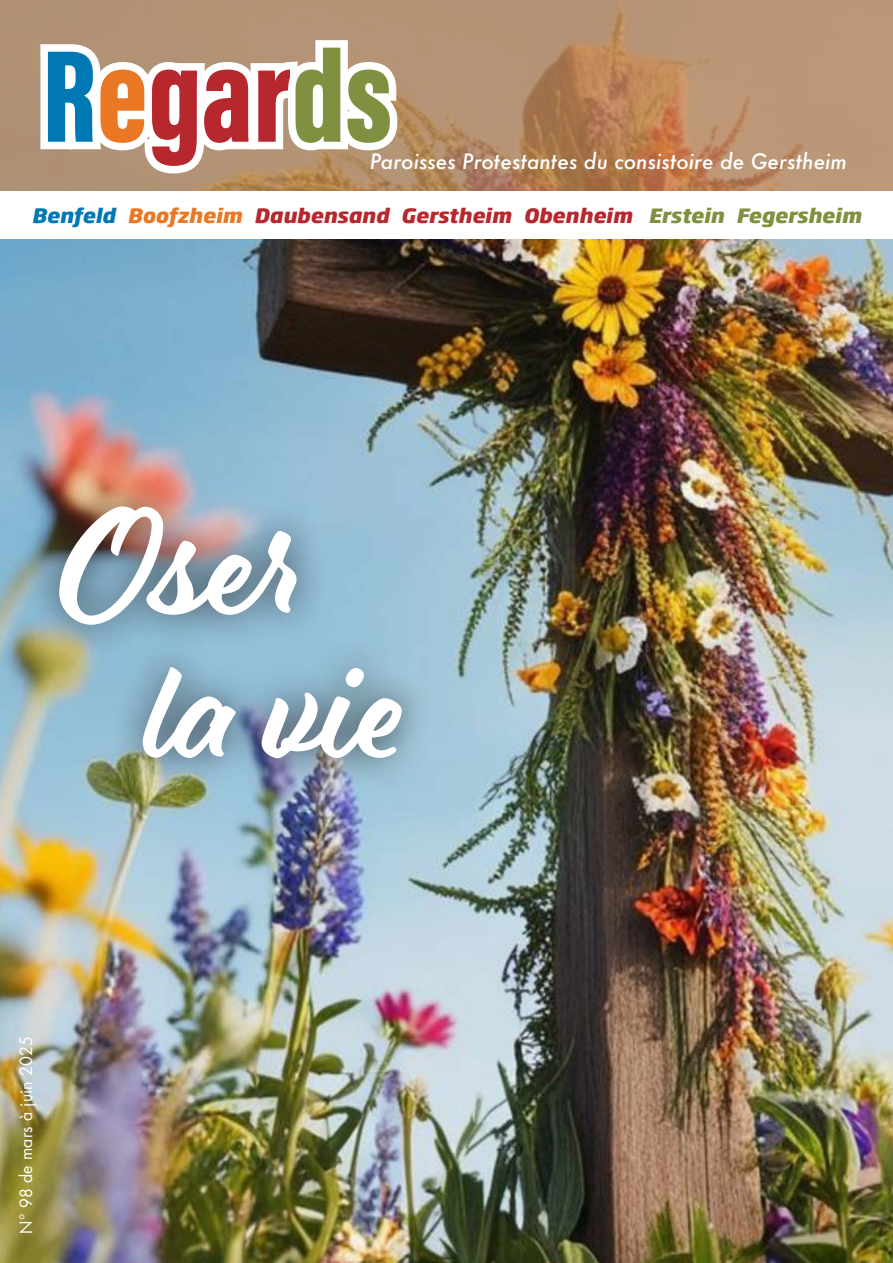
<style>
.page{position:relative;width:893px;height:1263px;background:#fff}
.page>*{position:absolute;margin:0;border:0;box-sizing:border-box;transform-origin:0 0}
.t1{font:140.7px/143.4px "Eds Market Main Script";color:#fff}
.t2{font:900 135px "Acumin Pro Extra Cond";color:#b7282e}
.t3{font:italic 500 20.7px "Futura";color:#fff}
.t4{font:italic 800 19.5px "Soho Gothic Pro";color:#b7282e}
.t5{font:16.5px "Futura Std";letter-spacing:.01em;color:#fff}
.s1{color:#0078b3}
.s2{color:#ea7724}
.s3{color:#7f9141}
</style>
<div class="page">
<img style="left:0;top:239px;width:893px;height:1024px">
<svg style="left:0;top:0;width:893px;height:191px;background:#b58d6c"></svg>
<svg style="left:33px;top:33px;width:372px;height:148px"></svg>
<div style="left:26px;top:473px;width:408px;height:318px;background:#231f20;opacity:.75"></div>
<h2 class="t2" style="left:43px;top:13px;width:352px"><span class="s1">R</span><span class="s2">e</span>gar<span class="s3">ds</span></h2>
<p class="t3" style="left:370px;top:147px;width:479px">Paroisses Protestantes du consistoire de Gerstheim</p>
<p class="t4" style="left:32px;top:200px;width:831px"><span class="s1">Benfeld</span> <span class="s2">Boofzheim</span> Daubensand Gerstheim Obenheim <span class="s3">Erstein Fegersheim</span></p>
<h1 class="t1" style="left:146px;top:492px;width:261px;text-indent:-84px">Oser la vie</h1>
<p class="t5" style="left:15px;top:1233px;width:199px;rotate:-90deg">N° 98 de mars à juin 2025</p>
</div>
